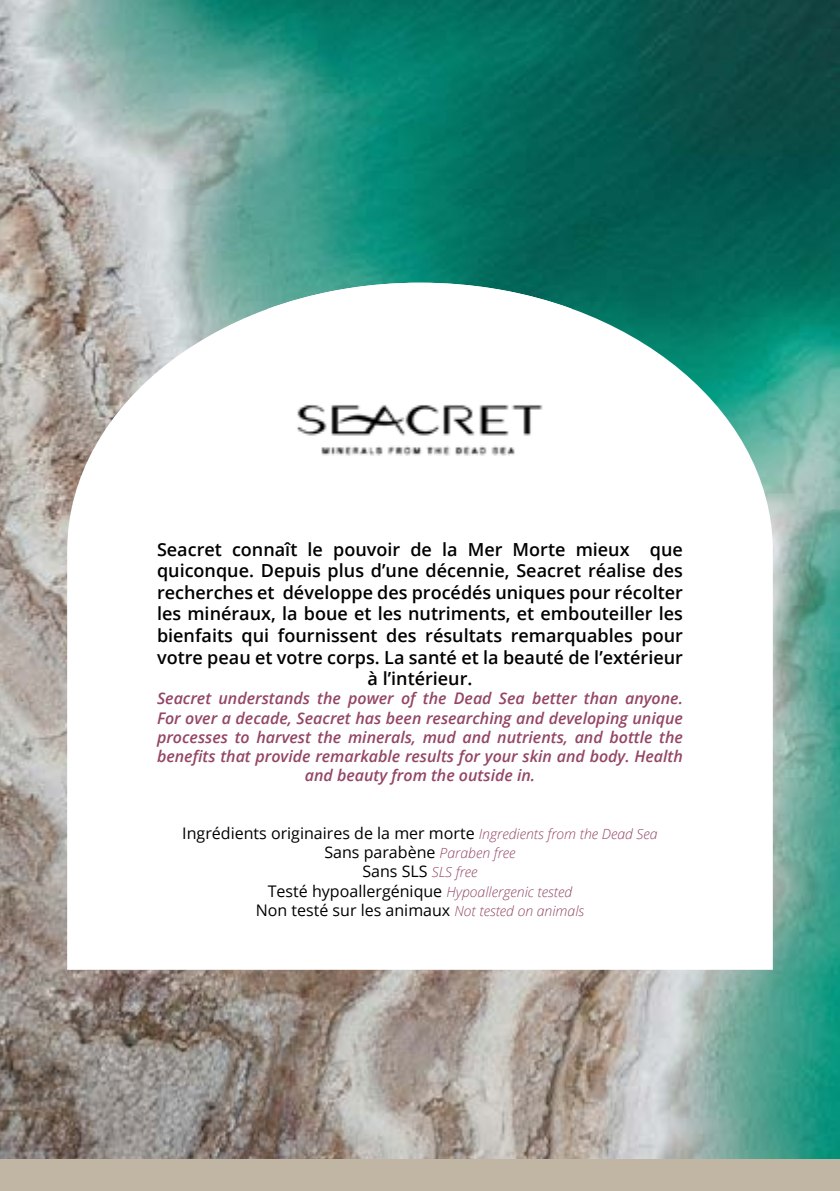
<style>
.page{position:relative;width:840px;height:1191px;background:#fff}
.page>*{position:absolute;margin:0;border:0;box-sizing:border-box;transform-origin:0 0}
.t1{font:600 18px/21.6px "Open Sans";color:#000;text-align:center}
.t2{font:italic 600 16px/19.2px "Open Sans";color:#934665;text-align:center}
.t3{font:16px/19.2px "Open Sans";color:#000;text-align:center}
.s1{font-weight:300;font-style:italic;font-size:14px;color:#934665}
</style>
<div class="page">
<img style="left:0;top:0;width:839px;height:1159px">
<div style="left:0;top:1159px;width:839px;height:32px;background:#c1b6a3"></div>
<svg style="left:67px;top:283px;width:705px;height:686px"></svg>
<img style="left:266px;top:283px;width:305px;height:298px">
<p class="t1" style="left:157px;top:538px;width:527px">Seacret connaît le pouvoir de la Mer Morte mieux que quiconque. Depuis plus d’une décennie, Seacret réalise des recherches et développe des procédés uniques pour récolter les minéraux, la boue et les nutriments, et embouteiller les bienfaits qui fournissent des résultats remarquables pour votre peau et votre corps. La santé et la beauté de l’extérieur à l’intérieur.</p>
<p class="t2" style="left:157px;top:688px;width:527px">Seacret understands the power of the Dead Sea better than anyone.<br>For over a decade, Seacret has been researching and developing unique processes to harvest the minerals, mud and nutrients, and bottle the benefits that provide remarkable results for your skin and body. Health and beauty from the outside in.</p>
<p class="t3" style="left:182px;top:823px;width:476px">Ingrédients originaires de la mer morte <span class="s1">Ingredients from the Dead Sea </span>Sans parabène <span class="s1">Paraben free<br></span>Sans SLS <span class="s1">SLS free<br></span>Testé hypoallergénique <span class="s1">Hypoallergenic tested<br></span>Non testé sur les animaux <span class="s1">Not tested on animals</span></p>
</div>
